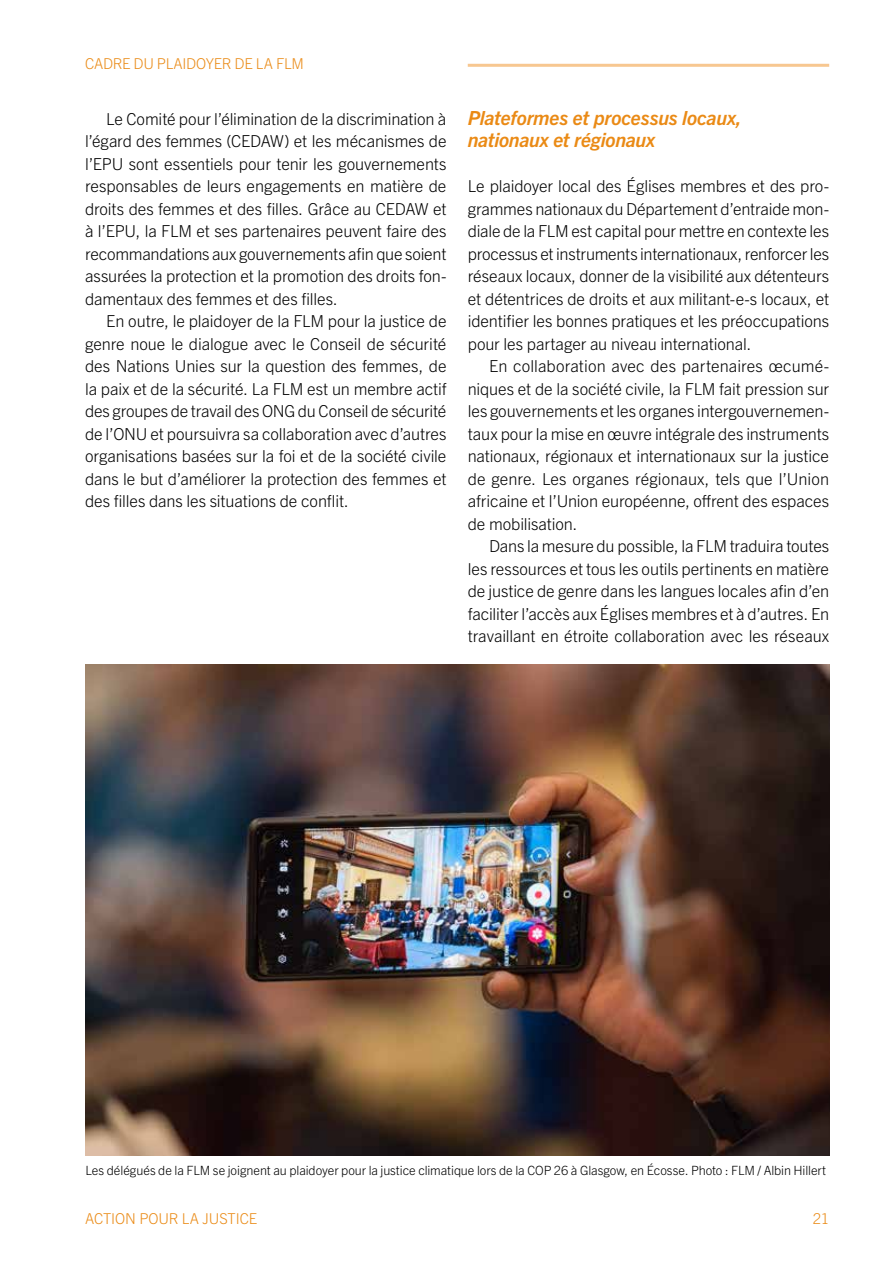
<style>
.page{position:relative;width:893px;height:1263px;background:#fff}
.page>*{position:absolute;margin:0;border:0;box-sizing:border-box;transform-origin:0 0}
.t1{font:italic 700 19.5px/22.5px "Trade Gothic Next LT Pro";letter-spacing:-.01em;color:#ea8a15}
.t2{font:300 16.5px/22.5px "Trade Gothic Next LT Pro";letter-spacing:-.005em;color:#000;text-align:justify}
.t3{font:300 15px "Trade Gothic Next LT Pro";letter-spacing:-.01em;color:#ea8a15}
.t4{font:300 12.75px "Trade Gothic Next LT Pro";letter-spacing:-.005em;color:#000}
</style>
<div class="page">
<hr style="left:468px;top:64px;width:361px;height:3px;background:#f7c790">
<img style="left:85px;top:665px;width:744px;height:491px">
<p class="t3" style="left:85px;top:53px;width:220px">CADRE DU PLAIDOYER DE LA FLM</p>
<p class="t2" style="left:85px;top:106px;width:363px;text-indent:21px">Le Comité pour l’élimination de la discrimination à l’égard des femmes (CEDAW) et les mécanismes de l’EPU sont essentiels pour tenir les gouvernements responsables de leurs engagements en matière de droits des femmes et des filles. Grâce au CEDAW et à l’EPU, la FLM et ses partenaires peuvent faire des recommandations aux gouvernements afin que soient assurées la protection et la promotion des droits fon&shy;damentaux des femmes et des filles.</p>
<p class="t2" style="left:85px;top:309px;width:363px;text-indent:21px">En outre, le plaidoyer de la FLM pour la justice de genre noue le dialogue avec le Conseil de sécurité des Nations Unies sur la question des femmes, de la paix et de la sécurité. La FLM est un membre actif des groupes de travail des ONG du Conseil de sécurité de l’ONU et poursuivra sa collaboration avec d’autres organisations basées sur la foi et de la société civile dans le but d’améliorer la protection des femmes et des filles dans les situations de conflit.</p>
<p class="t1" style="left:468px;top:105px;width:275px">Plateformes et processus locaux, nationaux et régionaux</p>
<p class="t2" style="left:468px;top:174px;width:363px">Le plaidoyer local des Églises membres et des pro&shy;grammes nationaux du Département d’entraide mon&shy;diale de la FLM est capital pour mettre en contexte les processus et instruments internationaux, renforcer les réseaux locaux, donner de la visibilité aux détenteurs et détentrices de droits et aux militant-e-s locaux, et identifier les bonnes pratiques et les préoccupations pour les partager au niveau international.</p>
<p class="t2" style="left:468px;top:354px;width:363px;text-indent:21px">En collaboration avec des partenaires œcumé&shy;niques et de la société civile, la FLM fait pression sur les gouvernements et les organes intergouvernemen&shy;taux pour la mise en œuvre intégrale des instruments nationaux, régionaux et internationaux sur la justice de genre. Les organes régionaux, tels que l’Union africaine et l’Union européenne, offrent des espaces de mobilisation.</p>
<p class="t2" style="left:468px;top:534px;width:363px;text-indent:21px">Dans la mesure du possible, la FLM traduira toutes les ressources et tous les outils pertinents en matière de justice de genre dans les langues locales afin d’en faciliter l’accès aux Églises membres et à d’autres. En travaillant en étroite collaboration avec les réseaux</p>
<p class="t4" style="left:86px;top:1161px;width:742px">Les délégués de la FLM se joignent au plaidoyer pour la justice climatique lors de la COP 26 à Glasgow, en Écosse. Photo : FLM / Albin Hillert</p>
<p class="t3" style="left:85px;top:1208px;width:174px">ACTION POUR LA JUSTICE</p>
<p class="t3" style="left:813px;top:1208px;width:18px">21</p>
</div>
